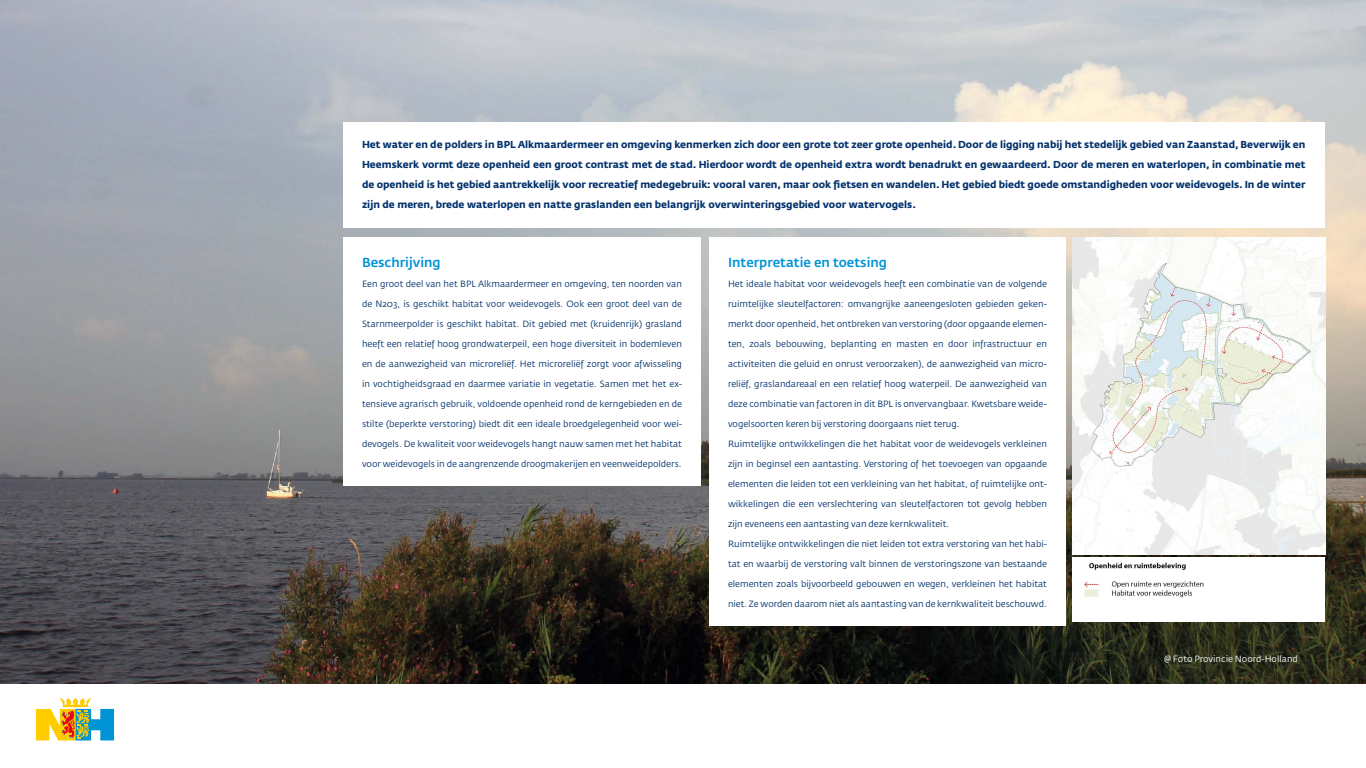
<style>
.page{position:relative;width:1366px;height:768px;background:#fff}
.page>*{position:absolute;margin:0;border:0;box-sizing:border-box;transform-origin:0 0}
.Txt{font:500 13px "Fedra Sans Std";color:#0093d6}
.txt_bold{font:700 10px/20px "Fedra Sans Std";color:#03326c;text-align:justify}
.Txt-2{font:9px "Fedra Sans Std";color:#03326c}
.t1{font:9px "Fedra Sans Std";color:#fff}
</style>
<div class="page">
<img style="left:0;top:0;width:1366px;height:684px">
<svg style="left:36px;top:698px;width:78px;height:42px"></svg>
<img style="left:1072px;top:238px;width:253px;height:317px">
<img style="left:1072px;top:557px;width:253px;height:65px">
<div style="left:343px;top:122px;width:982px;height:106px;background:#fff"></div>
<div style="left:709px;top:238px;width:357px;height:388px;background:#fff"></div>
<div style="left:343px;top:238px;width:358px;height:248px;background:#fff"></div>
<p class="txt_bold" style="left:362px;top:135px;width:945px">Het water en de polders in BPL Alkmaardermeer en omgeving kenmerken zich door een grote tot zeer grote openheid. Door de ligging nabij het stedelijk gebied van Zaanstad, Beverwijk en Heemskerk vormt deze openheid een groot contrast met de stad. Hierdoor wordt de openheid extra wordt benadrukt en gewaardeerd. Door de meren en waterlopen, in combinatie met de openheid is het gebied aantrekkelijk voor recreatief medegebruik: vooral varen, maar ook fietsen en wandelen. Het gebied biedt goede omstandigheden voor weidevogels. In de winter zijn de meren, brede waterlopen en natte graslanden een belangrijk overwinteringsgebied voor watervogels.</p>
<p class="Txt" style="left:362px;top:254px;width:80px">Beschrijving</p>
<p class="Txt-2" style="left:362px;top:278px;width:321px">Een groot deel van het BPL Alkmaardermeer en omgeving, ten noorden van</p>
<p class="Txt-2" style="left:362px;top:298px;width:322px">de N203, is geschikt habitat voor weidevogels. Ook een groot deel van de</p>
<p class="Txt-2" style="left:362px;top:318px;width:322px">Starnmeerpolder is geschikt habitat. Dit gebied met (kruidenrijk) grasland</p>
<p class="Txt-2" style="left:362px;top:338px;width:322px">heeft een relatief hoog grondwaterpeil, een hoge diversiteit in bodemleven</p>
<p class="Txt-2" style="left:362px;top:358px;width:321px">en de aanwezigheid van microreliëf. Het microreliëf zorgt voor afwisseling</p>
<p class="Txt-2" style="left:362px;top:378px;width:321px">in vochtigheidsgraad en daarmee variatie in vegetatie. Samen met het ex-</p>
<p class="Txt-2" style="left:362px;top:398px;width:322px">tensieve agrarisch gebruik, voldoende openheid rond de kerngebieden en de</p>
<p class="Txt-2" style="left:362px;top:418px;width:322px">stilte (beperkte verstoring) biedt dit een ideale broedgelegenheid voor wei-</p>
<p class="Txt-2" style="left:362px;top:438px;width:322px">devogels. De kwaliteit voor weidevogels hangt nauw samen met het habitat</p>
<p class="Txt-2" style="left:362px;top:458px;width:321px">voor weidevogels in de aangrenzende droogmakerijen en veenweidepolders.</p>
<p class="Txt" style="left:728px;top:254px;width:161px">Interpretatie en toetsing</p>
<p class="Txt-2" style="left:728px;top:278px;width:320px">Het ideale habitat voor weidevogels heeft een combinatie van de volgende</p>
<p class="Txt-2" style="left:728px;top:298px;width:321px">ruimtelijke sleutelfactoren: omvangrijke aaneengesloten gebieden geken-</p>
<p class="Txt-2" style="left:728px;top:318px;width:320px">merkt door openheid, het ontbreken van verstoring (door opgaande elemen-</p>
<p class="Txt-2" style="left:728px;top:338px;width:321px">ten, zoals bebouwing, beplanting en masten en door infrastructuur en</p>
<p class="Txt-2" style="left:728px;top:358px;width:320px">activiteiten die geluid en onrust veroorzaken), de aanwezigheid van micro-</p>
<p class="Txt-2" style="left:728px;top:378px;width:321px">reliëf, graslandareaal en een relatief hoog waterpeil. De aanwezigheid van</p>
<p class="Txt-2" style="left:728px;top:398px;width:321px">deze combinatie van factoren in dit BPL is onvervangbaar. Kwetsbare weide-</p>
<p class="Txt-2" style="left:728px;top:418px;width:233px">vogelsoorten keren bij verstoring doorgaans niet terug.</p>
<p class="Txt-2" style="left:728px;top:438px;width:320px">Ruimtelijke ontwikkelingen die het habitat voor de weidevogels verkleinen</p>
<p class="Txt-2" style="left:728px;top:458px;width:320px">zijn in beginsel een aantasting. Verstoring of het toevoegen van opgaande</p>
<p class="Txt-2" style="left:728px;top:478px;width:321px">elementen die leiden tot een verkleining van het habitat, of ruimtelijke ont-</p>
<p class="Txt-2" style="left:728px;top:498px;width:321px">wikkelingen die een verslechtering van sleutelfactoren tot gevolg hebben</p>
<p class="Txt-2" style="left:728px;top:518px;width:223px">zijn eveneens een aantasting van deze kernkwaliteit.</p>
<p class="Txt-2" style="left:728px;top:538px;width:321px">Ruimtelijke ontwikkelingen die niet leiden tot extra verstoring van het habi-</p>
<p class="Txt-2" style="left:728px;top:558px;width:320px">tat en waarbij de verstoring valt binnen de verstoringszone van bestaande</p>
<p class="Txt-2" style="left:728px;top:578px;width:321px">elementen zoals bijvoorbeeld gebouwen en wegen, verkleinen het habitat</p>
<p class="Txt-2" style="left:728px;top:598px;width:321px">niet. Ze worden daarom niet als aantasting van de kernkwaliteit beschouwd.</p>
<p class="t1" style="left:1164px;top:653px;width:135px">@ Foto Provincie Noord-Holland</p>
</div>
